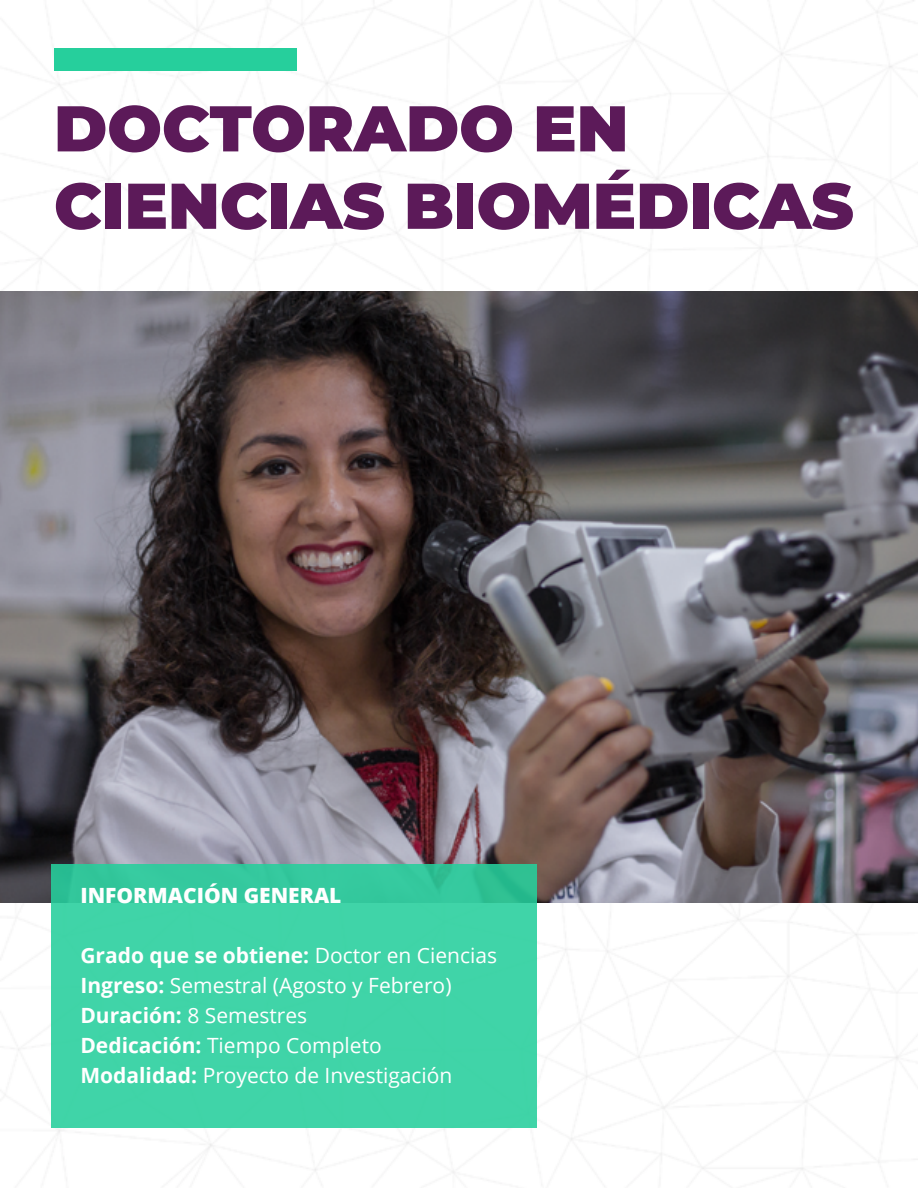
<style>
.page{position:relative;width:918px;height:1188px;background:#fff}
.page>*{position:absolute;margin:0;border:0;box-sizing:border-box;transform-origin:0 0}
.t1{font:900 64.5px/77.4px "Montserrat";color:#5c1a59}
.t2{font:21px/30px "Open Sans";color:#fff}
.t3{font:800 21px "Open Sans";color:#fff}
.s1{font-weight:700}
</style>
<div class="page">
<img style="left:0;top:291px;width:918px;height:612px">
<div style="left:51px;top:864px;width:486px;height:264px;background:#40d4a8"></div>
<div style="left:54px;top:48px;width:243px;height:23px;background:#26cf9c"></div>
<h1 class="t1" style="left:54px;top:86px;width:801px">DOCTORADO EN<br>CIENCIAS BIOMÉDICAS</h1>
<p class="t3" style="left:80px;top:879px;width:263px">INFORMACIÓN GENERAL</p>
<p class="t2" style="left:80px;top:939px;width:418px"><span class="s1">Grado que se obtiene:</span> Doctor en Ciencias <span class="s1">Ingreso:</span> Semestral (Agosto y Febrero)<br><span class="s1">Duración:</span> 8 Semestres<br><span class="s1">Dedicación:</span> Tiempo Completo <span class="s1">Modalidad:</span> Proyecto de Investigación</p>
</div>
